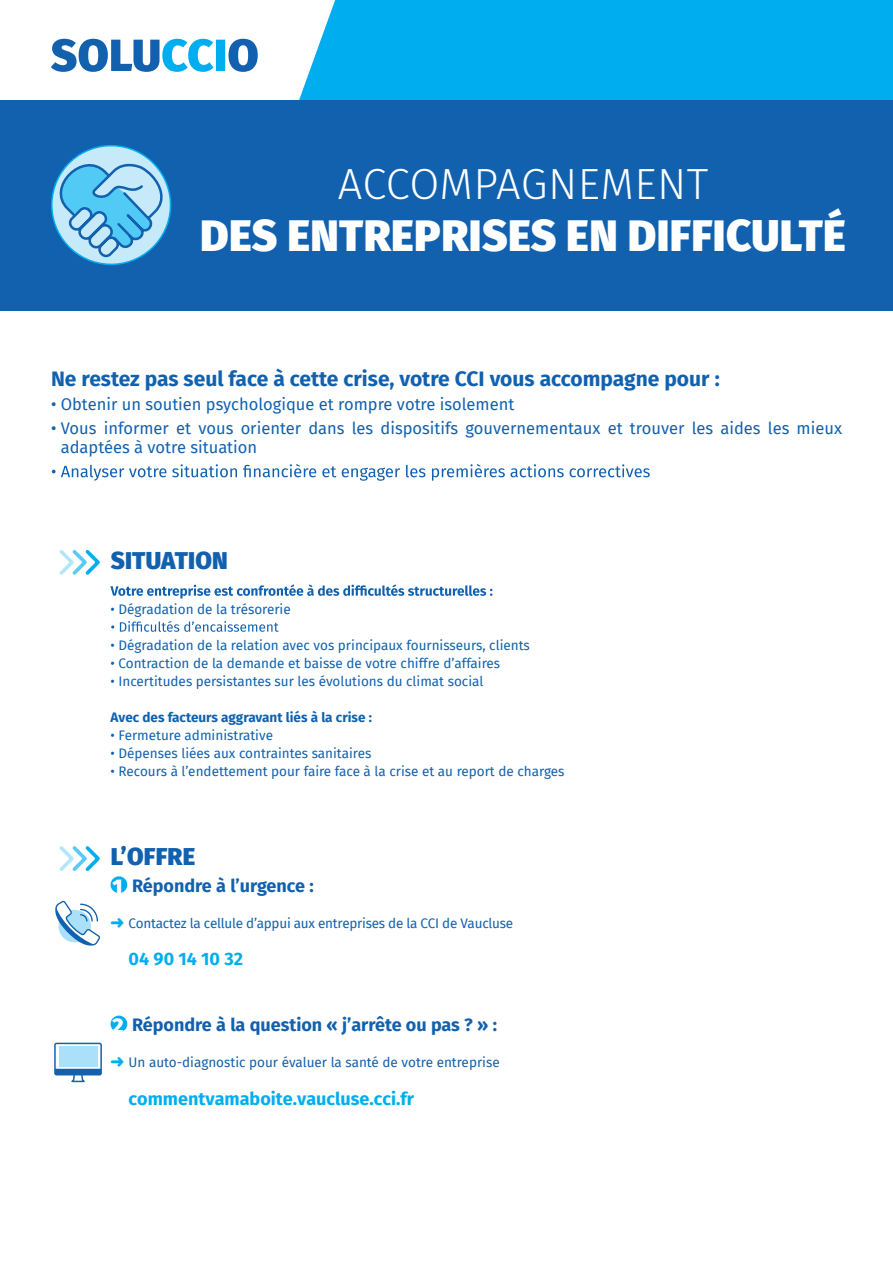
<style>
.page{position:relative;width:893px;height:1263px;background:#fff}
.page>*{position:absolute;margin:0;border:0;box-sizing:border-box;transform-origin:0 0}
.t1{font:900 43.5px "Fira Sans";letter-spacing:.01em;color:#fff}
.t2{font:300 43.5px "Fira Sans";letter-spacing:.01em;color:#fff}
.t3{font:900 24px "Fira Sans";letter-spacing:.01em;color:#1161af}
.t4{font:700 21px "Fira Sans";color:#1161af}
.t5{font:700 18px "Fira Sans";color:#1161af}
.t6{font:700 18px "Fira Sans";color:#00aeef}
.t7{font:16.5px/19.5px "Fira Sans";color:#1161af}
.t8{font:13.5px "Fira Sans";color:#1161af}
.t9{font:13.5px "Fira Sans";letter-spacing:-.02em;color:#1161af}
.t10{font:700 13.5px "Fira Sans";color:#1161af}
.s1{font-weight:900;font-size:21px;color:#fff}
.s2{color:#00aeef}
</style>
<div class="page">
<svg style="left:110px;top:584px;width:382px;height:15px"></svg>
<svg style="left:111px;top:621px;width:168px;height:11px"></svg>
<div style="left:111px;top:876px;width:16px;height:17px;background:#00aeef;border-radius:50%"></div>
<svg style="left:59px;top:846px;width:41px;height:25px"></svg>
<svg style="left:59px;top:550px;width:41px;height:25px"></svg>
<div style="left:111px;top:1015px;width:16px;height:17px;background:#00aeef;border-radius:50%"></div>
<svg style="left:55px;top:900px;width:45px;height:46px"></svg>
<svg style="left:52px;top:464px;width:598px;height:17px"></svg>
<div style="left:0;top:0;width:893px;height:104px;background:#00aeef"></div>
<svg style="left:0;top:0;width:335px;height:100px;background:#d4eaf6"></svg>
<div style="left:0;top:100px;width:893px;height:210px;background:#1161af"></div>
<svg style="left:51px;top:145px;width:121px;height:120px"></svg>
<svg style="left:54px;top:1043px;width:48px;height:39px"></svg>
<div style="left:59px;top:1046px;width:38px;height:20px;background:#aae0f9"></div>
<h1 class="t2" style="left:338px;top:153px;width:372px">ACCOMPAGNEMENT</h1>
<h1 class="t1" style="left:200px;top:197px;width:647px">DES ENTREPRISES EN DIFFICULTÉ</h1>
<h3 class="t4" style="left:51px;top:361px;width:670px">Ne restez pas seul face à cette crise, votre CCI vous accompagne pour :</h3>
<p class="t7" style="left:51px;top:394px;width:465px">• Obtenir un soutien psychologique et rompre votre isolement</p>
<p class="t7" style="left:61px;top:418px;width:783px;text-indent:-10px">• Vous informer et vous orienter dans les dispositifs gouvernementaux et trouver les aides les mieux adaptées à votre situation</p>
<h2 class="t3" style="left:111px;top:539px;width:119px">SITUATION</h2>
<p class="t8" style="left:111px;top:599px;width:182px">• Dégradation de la trésorerie</p>
<p class="t8" style="left:111px;top:635px;width:421px">• Dégradation de la relation avec vos principaux fournisseurs, clients</p>
<p class="t8" style="left:111px;top:653px;width:391px">• Contraction de la demande et baisse de votre chiffre d’affaires</p>
<p class="t8" style="left:111px;top:671px;width:374px">• Incertitudes persistantes sur les évolutions du climat social</p>
<p class="t10" style="left:111px;top:705px;width:263px">Avec des facteurs aggravant liés à la crise :</p>
<p class="t8" style="left:111px;top:725px;width:164px">• Fermeture administrative</p>
<p class="t8" style="left:111px;top:743px;width:262px">• Dépenses liées aux contraintes sanitaires</p>
<p class="t8" style="left:111px;top:761px;width:456px">• Recours à l’endettement pour faire face à la crise et au report de charges</p>
<h2 class="t3" style="left:111px;top:835px;width:86px">L’OFFRE</h2>
<h3 class="t5" style="left:113px;top:870px;width:203px"><span class="s1">1</span> Répondre à l’urgence :</h3>
<p class="t9" style="left:111px;top:913px;width:404px"><span class="s2">➜</span> Contactez la cellule d’appui aux entreprises de la CCI de Vaucluse</p>
<h3 class="t6" style="left:129px;top:944px;width:116px">04 90 14 10 32</h3>
<h3 class="t5" style="left:113px;top:1009px;width:386px"><span class="s1">2</span> Répondre à la question « j’arrête ou pas ? » :</h3>
<p class="t8" style="left:111px;top:1052px;width:391px"><span class="s2">➜</span> Un auto-diagnostic pour évaluer la santé de votre entreprise</p>
<h3 class="t6" style="left:129px;top:1083px;width:287px">commentvamaboite.vaucluse.cci.fr</h3>
</div>
